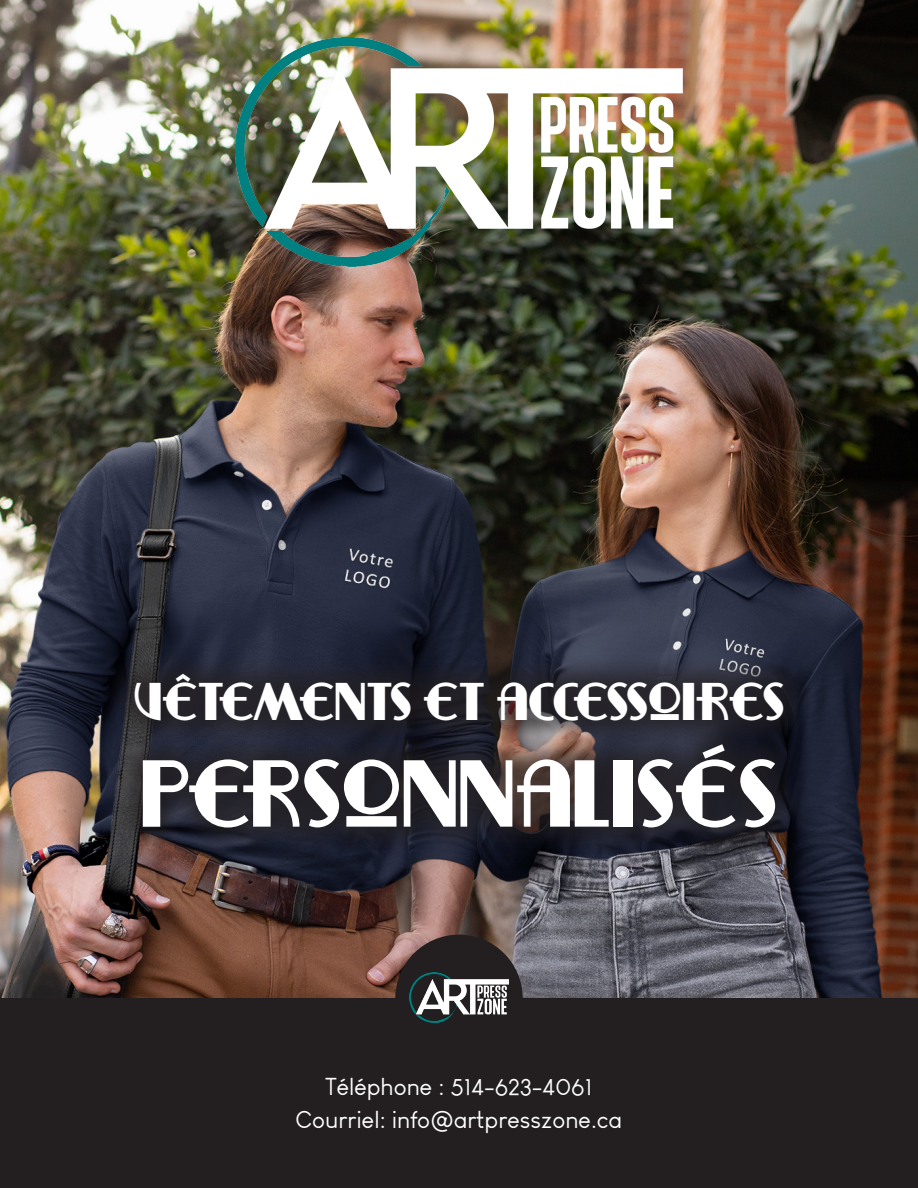
<style>
.page{position:relative;width:918px;height:1188px;background:#fff}
.page>*{position:absolute;margin:0;border:0;box-sizing:border-box;transform-origin:0 0}
.t1{font:88.5px "Ritzy Remix NF";color:#fff}
.t2{font:49.5px "Ritzy Remix NF";letter-spacing:-.02em;color:#fff}
.t3{font:24px "Louis George Cafe";color:#fff}
</style>
<div class="page">
<img style="left:0;top:0;width:918px;height:998px">
<img style="left:235px;top:38px;width:448px;height:229px">
<div style="left:0;top:998px;width:918px;height:190px;background:#231f20"></div>
<div style="left:395px;top:935px;width:128px;height:127px;background:#231f20;border-radius:50%"></div>
<img style="left:409px;top:972px;width:100px;height:51px">
<div style="left:107px;top:647px;width:704px;height:209px;background:#231f20;opacity:.75"></div>
<p class="t2" style="left:133px;top:674px;width:653px">VÊTEMENTS ET ACCESSOIRES</p>
<p class="t1" style="left:140px;top:743px;width:639px">PERSONNALISÉS</p>
<p class="t3" style="left:326px;top:1072px;width:268px">Téléphone : 514-623-4061</p>
<p class="t3" style="left:296px;top:1105px;width:328px">Courriel: info@artpresszone.ca</p>
</div>
